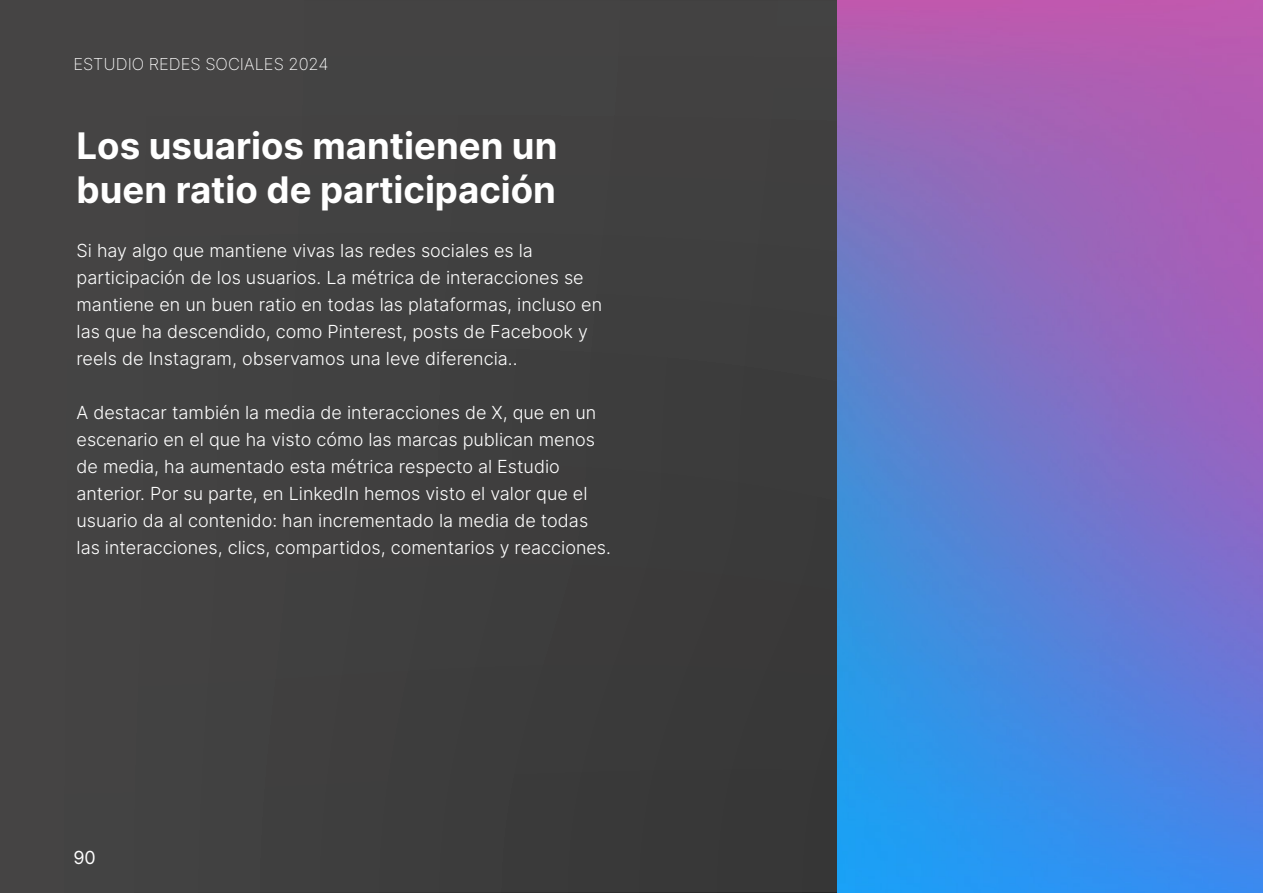
<style>
.page{position:relative;width:1263px;height:893px;background:#fff}
.page>*{position:absolute;margin:0;border:0;box-sizing:border-box;transform-origin:0 0}
.t1{font:36.6px/44px "Inter";color:#fff}
.t2{font:300 18px/27px "Inter";color:#fff}
.t3{font:18px "Inter";color:#fff}
.t4{font:200 16.5px "Inter";color:#fff}
</style>
<div class="page">
<div style="left:0;top:1px;width:1263px;height:891px;background:#454545"></div>
<img style="left:838px;top:292px;width:425px;height:601px">
<img style="left:838px;top:0;width:425px;height:292px">
<p class="t4" style="left:73px;top:52px;width:257px">ESTUDIO REDES SOCIALES 2024</p>
<p class="t1" style="left:77px;top:123px;width:482px">Los usuarios mantienen un buen ratio de participación</p>
<p class="t2" style="left:77px;top:236px;width:527px">Si hay algo que mantiene vivas las redes sociales es la participación de los usuarios. La métrica de interacciones se mantiene en un buen ratio en todas las plataformas, incluso en las que ha descendido, como Pinterest, posts de Facebook y reels de Instagram, observamos una leve diferencia..</p>
<p class="t2" style="left:77px;top:398px;width:536px">A destacar también la media de interacciones de X, que en un escenario en el que ha visto cómo las marcas publican menos de media, ha aumentado esta métrica respecto al Estudio anterior. Por su parte, en LinkedIn hemos visto el valor que el usuario da al contenido: han incrementado la media de todas las interacciones, clics, compartidos, comentarios y reacciones.</p>
<p class="t3" style="left:73px;top:844px;width:24px">90</p>
</div>
